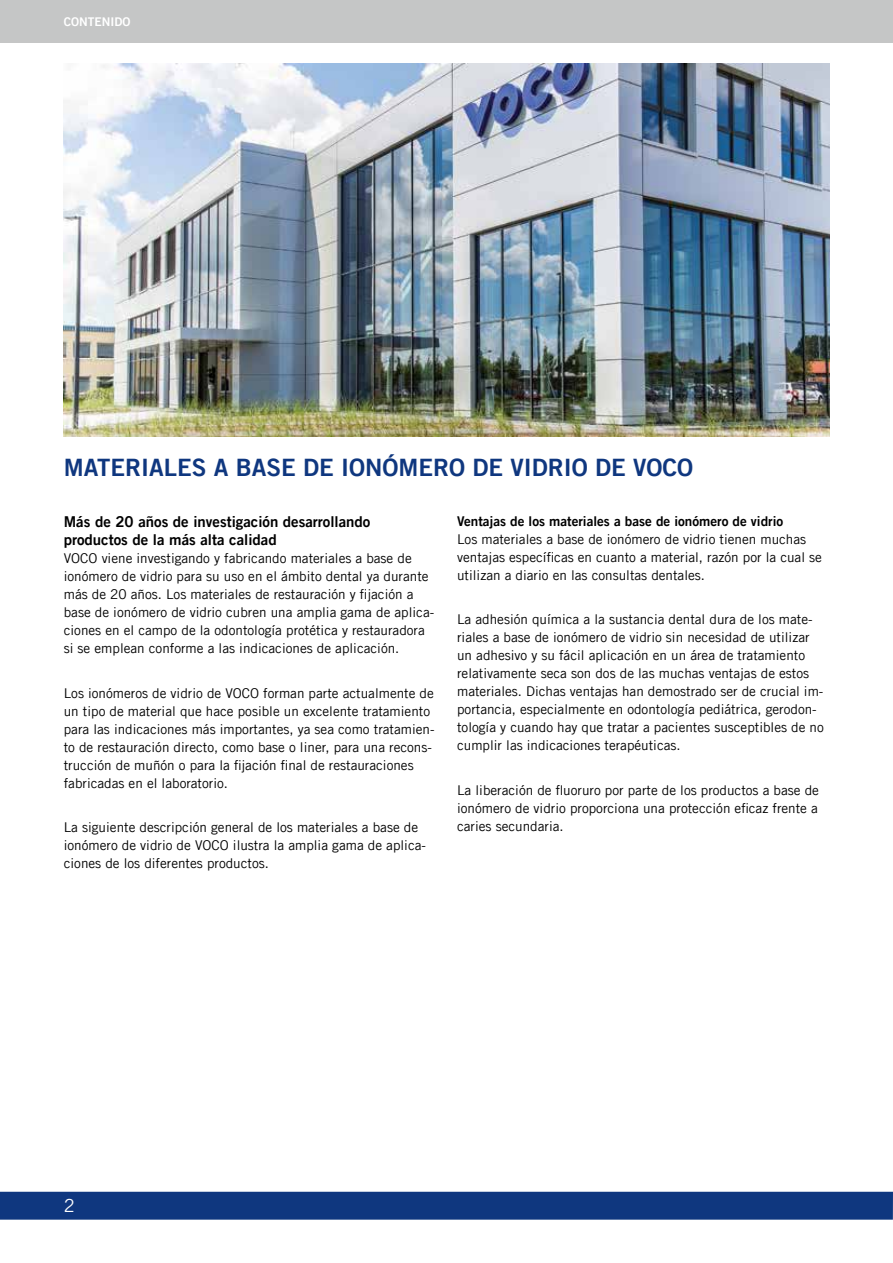
<style>
.page{position:relative;width:893px;height:1263px;background:#fff}
.page>*{position:absolute;margin:0;border:0;box-sizing:border-box;transform-origin:0 0}
.t1{font:24px "Trade Gothic LT Com Bd 2";color:#0f377f}
.t2{font:18px "Trade Gothic LT Com";color:#fff}
.t3{font:15px/18px "Trade Gothic LT Com Bd 2";color:#000}
.t4{font:13.5px/18px "Trade Gothic LT Com";color:#000}
.t5{font:13.5px "Trade Gothic LT Com Bd 2";color:#000}
.t6{font:12px "Trade Gothic LT Com Bd 2";color:#fff}
</style>
<div class="page">
<div style="left:0;top:1192px;width:893px;height:27px;background:#0f377f"></div>
<div style="left:0;top:0;width:893px;height:43px;background:#c5c6c6"></div>
<img style="left:64px;top:64px;width:765px;height:372px">
<p class="t6" style="left:64px;top:14px;width:16px">CONTENIDO</p>
<h1 class="t1" style="left:64px;top:453px;width:629px">Materiales a base de ionóm ero de vidrio de VOCO</h1>
<p class="t5" style="left:457px;top:513px;width:328px">Ventajas de los materiales a base de ionómero de vidrio</p>
<p class="t4" style="left:457px;top:530px;width:366px">Los materiales a base de ionómero de vidrio tienen muchas ventajas específicas en cuanto a material, razón por la cual se utilizan a diario en las consultas dentales.</p>
<p class="t4" style="left:457px;top:610px;width:368px">La adhesión química a la sustancia dental dura de los mate&shy;riales a base de ionómero de vidrio sin necesidad de utilizar un adhesivo y su fácil aplicación en un área de tratamiento relativamente seca son dos de las muchas ventajas de estos materiales. Dichas ventajas han demostrado ser de crucial im&shy;portancia, especialmente en odontología pediátrica, gerodon&shy;tología y cuando hay que tratar a pacientes susceptibles de no cumplir las indicaciones terapéuticas.</p>
<p class="t4" style="left:457px;top:781px;width:363px;text-align:justify">La liberación de fluoruro por parte de los productos a base de ionómero de vidrio proporciona una protección eficaz frente a caries secundaria.</p>
<p class="t3" style="left:64px;top:513px;width:308px">Más de 20 años de investigación desarrollando productos de la más alta calidad</p>
<p class="t4" style="left:64px;top:549px;width:372px">VOCO viene investigando y fabricando materiales a base de ionómero de vidrio para su uso en el ámbito dental ya durante más de 20 años. Los materiales de restauración y fijación a base de ionómero de vidrio cubren una amplia gama de aplica&shy;ciones en el campo de la odontología protética y restauradora si se emplean conforme a las indicaciones de aplicación.</p>
<p class="t4" style="left:64px;top:684px;width:372px">Los ionómeros de vidrio de VOCO forman parte actualmente de un tipo de material que hace posible un excelente tratamiento para las indicaciones más importantes, ya sea como tratamien&shy;to de restauración directo, como base o liner, para una recons&shy;trucción de muñón o para la fijación final de restauraciones fabricadas en el laboratorio.</p>
<p class="t4" style="left:64px;top:818px;width:364px">La siguiente descripción general de los materiales a base de ionómero de vidrio de VOCO ilustra la amplia gama de aplica&shy;ciones de los diferentes productos.</p>
<h2 class="t2" style="left:64px;top:1195px;width:12px">2</h2>
</div>
